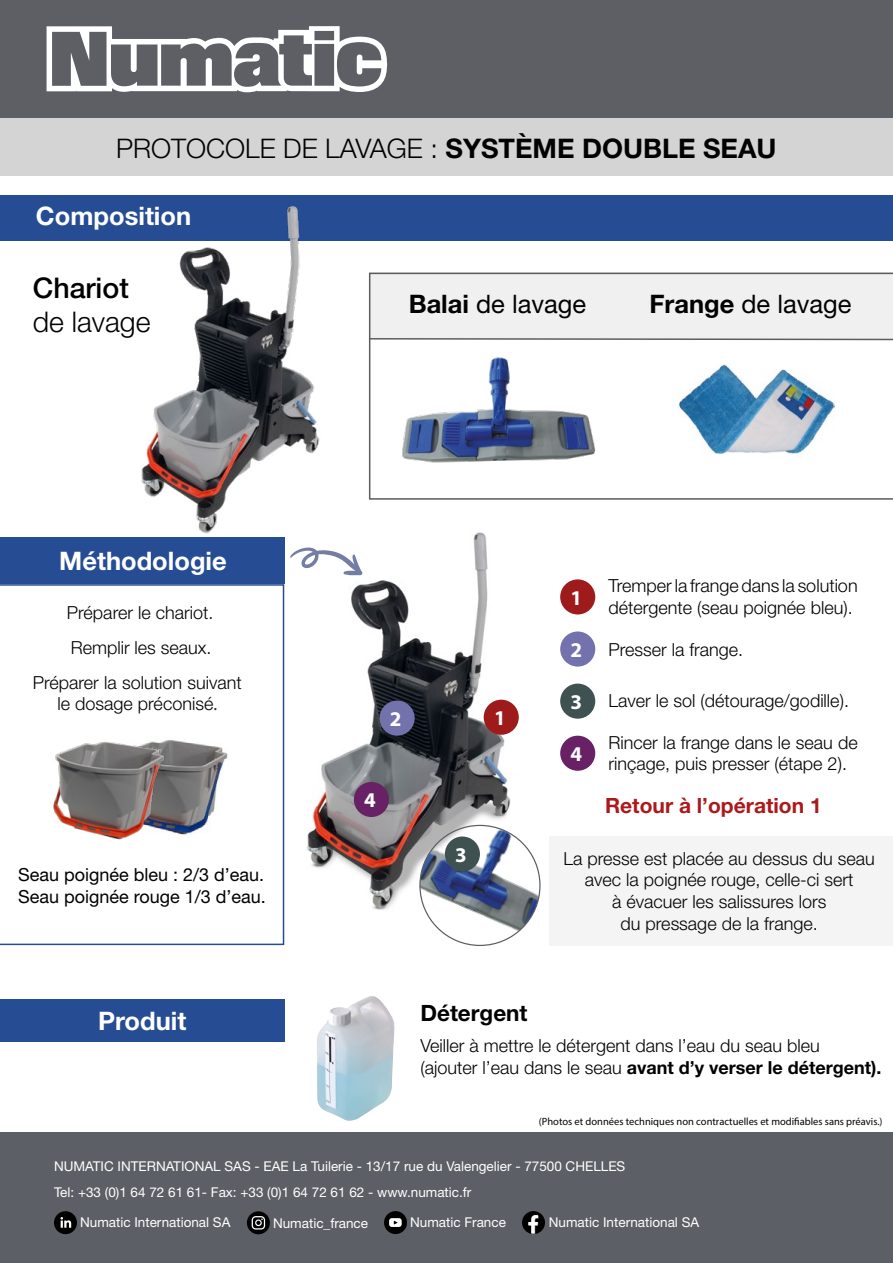
<style>
.page{position:relative;width:893px;height:1263px;background:#fff}
.page>*{position:absolute;margin:0;border:0;box-sizing:border-box;transform-origin:0 0}
.t1{font:300 28.5px "Helvetica Neue LT Pro";color:#020203}
.t2{font:500 28.5px "Helvetica Neue LT Pro";color:#020203}
.t3{font:300 27px "Helvetica Neue LT Pro";color:#020203}
.t4{font:700 25.5px "Helvetica Neue LT Pro";color:#fff}
.t5{font:25.5px "Helvetica Neue LT Pro";color:#020203}
.t6{font:700 22.5px "Helvetica Neue LT Pro";color:#020203}
.t7{font:700 21px "Helvetica Neue LT Pro";color:#ab191c}
.t8{font:700 21px "Myriad Pro";color:#fff}
.t9{font:300 18px/21.6px "Helvetica Neue LT Pro";color:#020203}
.t10{font:18px/21.6px "Helvetica Neue LT Pro";color:#020203}
.t11{font:13.5px/26.2px "Helvetica Neue LT Pro";color:#fff}
.t12{font:10.5px "Myriad Pro";color:#020203}
.s1{font-weight:700}
.s2{font-family:"Myriad Pro";font-weight:400;color:#143550}
</style>
<div class="page">
<svg style="left:369px;top:273px;width:524px;height:227px"></svg>
<img style="left:305px;top:532px;width:219px;height:382px">
<img style="left:420px;top:825px;width:120px;height:120px;border-radius:60px">
<div style="left:354px;top:782px;width:35px;height:35px;background:#682164;border-radius:50%"></div>
<div style="left:445px;top:836px;width:35px;height:35px;background:#405151;border-radius:50%"></div>
<div style="left:380px;top:701px;width:35px;height:35px;background:#7472ad;border-radius:50%"></div>
<div style="left:0;top:195px;width:893px;height:45px;background:#264d93"></div>
<div style="left:0;top:1132px;width:893px;height:131px;background:#5c5f65"></div>
<svg style="left:247px;top:1211px;width:23px;height:23px"></svg>
<svg style="left:252px;top:1216px;width:13px;height:13px"></svg>
<div style="left:384px;top:1211px;width:23px;height:23px;background:#000;border-radius:50%"></div>
<svg style="left:389px;top:1218px;width:13px;height:9px"></svg>
<svg style="left:522px;top:1211px;width:23px;height:23px"></svg>
<div style="left:54px;top:1211px;width:23px;height:23px;background:#000;border-radius:50%"></div>
<svg style="left:60px;top:1217px;width:11px;height:11px"></svg>
<img style="left:137px;top:206px;width:194px;height:332px">
<img style="left:402px;top:352px;width:197px;height:113px">
<img style="left:678px;top:359px;width:156px;height:98px">
<img style="left:352px;top:996px;width:18px;height:9px">
<div style="left:560px;top:579px;width:35px;height:35px;background:#9f1a1b;border-radius:50%"></div>
<div style="left:484px;top:700px;width:35px;height:35px;background:#9f1a1b;border-radius:50%"></div>
<div style="left:560px;top:631px;width:35px;height:35px;background:#7472ad;border-radius:50%"></div>
<div style="left:560px;top:736px;width:35px;height:35px;background:#682164;border-radius:50%"></div>
<div style="left:560px;top:684px;width:35px;height:35px;background:#405151;border-radius:50%"></div>
<div style="left:550px;top:836px;width:343px;height:109px;background:#f4f4f4"></div>
<div style="left:0;top:0;width:893px;height:118px;background:#5d5f65"></div>
<svg style="left:47px;top:26px;width:340px;height:66px"></svg>
<div style="left:0;top:118px;width:893px;height:58px;background:#d4d4d4"></div>
<div style="left:0;top:538px;width:284px;height:46px;background:#264d93"></div>
<div style="left:0;top:999px;width:284px;height:42px;background:#264d93"></div>
<svg style="left:368px;top:337px;width:525px;height:4px"></svg>
<svg style="left:0;top:584px;width:284px;height:361px"></svg>
<svg style="left:290px;top:548px;width:73px;height:27px"></svg>
<h2 class="t3" style="left:116px;top:132px;width:662px">PROTOCOLE DE LAVAGE : <span class="s1">SYSTÈME DOUBLE SEAU</span></h2>
<h3 class="t4" style="left:36px;top:200px;width:157px">Composition</h3>
<h1 class="t2" style="left:33px;top:271px;width:98px">Chariot</h1>
<h1 class="t1" style="left:33px;top:305px;width:119px">de lavage</h1>
<h3 class="t4" style="left:59px;top:545px;width:169px">Méthodologie</h3>
<p class="t9" style="left:67px;top:602px;width:148px">Préparer le chariot.</p>
<p class="t9" style="left:71px;top:636px;width:142px">Remplir les seaux.</p>
<p class="t9" style="left:33px;top:671px;width:210px;text-align:center">Préparer la solution suivant le dosage préconisé<span class="s2">.</span></p>
<p class="t10" style="left:18px;top:864px;width:249px">Seau poignée bleu : 2/3 d’eau.<br>Seau poignée rouge 1/3 d’eau.</p>
<h3 class="t5" style="left:409px;top:288px;width:179px"><span class="s1">Balai</span> de lavage</h3>
<h3 class="t5" style="left:649px;top:288px;width:204px"><span class="s1">Frange</span> de lavage</h3>
<p class="t8" style="left:390px;top:705px;width:13px">2</p>
<p class="t8" style="left:364px;top:786px;width:13px">4</p>
<p class="t8" style="left:494px;top:704px;width:13px">1</p>
<p class="t8" style="left:455px;top:841px;width:13px">3</p>
<p class="t8" style="left:570px;top:584px;width:13px">1</p>
<p class="t9" style="left:609px;top:575px;width:251px">Tremper la frange dans la solution détergente (seau poignée bleu).</p>
<p class="t9" style="left:609px;top:638px;width:136px">Presser la frange.</p>
<p class="t9" style="left:609px;top:690px;width:242px">Laver le sol (détourage/godille).</p>
<p class="t9" style="left:609px;top:731px;width:251px">Rincer la frange dans le seau de rinçage, puis presser (étape 2).</p>
<p class="t7" style="left:605px;top:793px;width:218px">Retour à l’opération 1</p>
<p class="t9" style="left:563px;top:847px;width:313px;text-align:center">La presse est placée au dessus du seau avec la poignée rouge, celle-ci sert<br>à évacuer les salissures lors<br>du pressage de la frange.</p>
<p class="t8" style="left:570px;top:636px;width:13px">2</p>
<p class="t8" style="left:570px;top:688px;width:13px">3</p>
<p class="t8" style="left:570px;top:740px;width:13px">4</p>
<h3 class="t4" style="left:98px;top:1005px;width:90px">Produit</h3>
<p class="t6" style="left:420px;top:999px;width:109px">Détergent</p>
<p class="t9" style="left:420px;top:1034px;width:463px">Veiller à mettre le détergent dans l’eau du seau bleu<br>(ajouter l’eau dans le seau <span class="s1">avant d’y verser le détergent).</span></p>
<p class="t12" style="left:539px;top:1115px;width:345px">(Photos et données techniques non contractuelles et modifiables sans préavis.)</p>
<p class="t11" style="left:54px;top:1152px;width:573px">NUMATIC INTERNATIONAL SAS - EAE La Tuilerie - 13/17 rue du Valengelier - 77500 CHELLES<br>Tel: +33 (0)1 64 72 61 61- Fax: +33 (0)1 64 72 61 62 - www.numatic.fr</p>
<p class="t11" style="left:80px;top:1209px;width:152px">Numatic International SA</p>
<p class="t11" style="left:273px;top:1209px;width:97px">Numatic_france</p>
<p class="t11" style="left:410px;top:1209px;width:97px">Numatic France</p>
<p class="t11" style="left:549px;top:1209px;width:152px">Numatic International SA</p>
</div>
